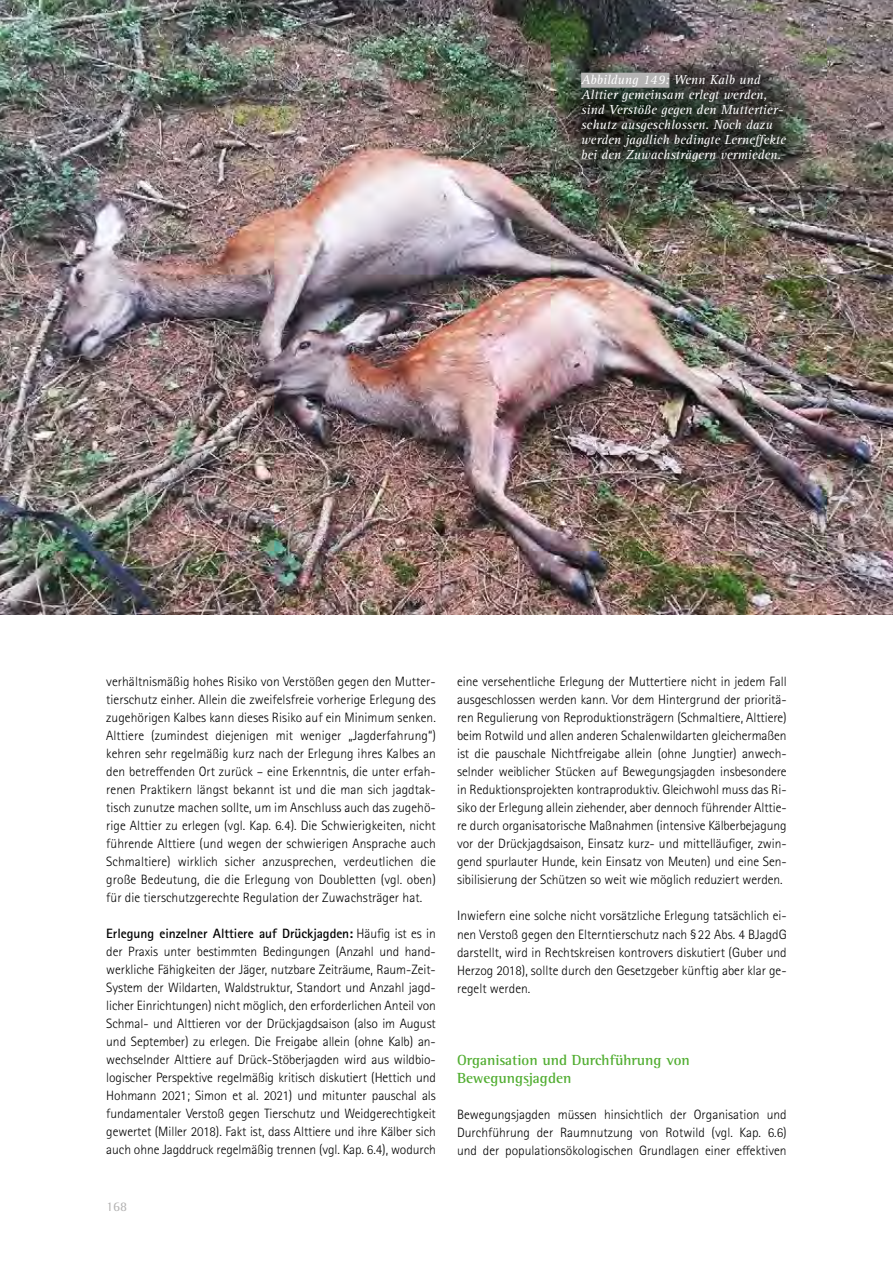
<style>
.page{position:relative;width:893px;height:1263px;background:#fff}
.page>*{position:absolute;margin:0;border:0;box-sizing:border-box;transform-origin:0 0}
.t1{font:700 15px/18px "Rotis Semi Serif Std";color:#52ae32}
.Copytext{font:300 13.5px/18px "Rotis Sans Serif Pro";color:#000;text-align:justify}
.BU{font:italic 13.5px/15px "Rotis Serif Std";color:#fff}
.t2{font:13.5px "Rotis Semi Serif Std";color:#b3b2b2}
.s1{font-family:"Rotis Sans Serif Std";font-weight:700}
</style>
<div class="page">
<img style="left:0;top:0;width:893px;height:614px">
<div style="left:559px;top:50px;width:249px;height:133px;background:#000;opacity:.57"></div>
<div style="left:581px;top:73px;width:88px;height:15px;background:#b5b4b4"></div>
<p class="BU" style="left:581px;top:72px;width:206px">Abbildung 149: Wenn Kalb und Alttier gemeinsam erlegt werden, sind Verstöße gegen den Muttertier&shy;schutz ausgeschlossen. Noch dazu werden jagdlich bedingte Lerneffekte bei den Zuwachsträgern vermieden.</p>
<p class="Copytext" style="left:106px;top:673px;width:331px">verhältnismäßig hohes Risiko von Verstößen gegen den Mutter&shy;tierschutz einher. Allein die zweifelsfreie vorherige Erlegung des zugehörigen Kalbes kann dieses Risiko auf ein Minimum senken.<br>Alttiere (zumindest diejenigen mit weniger „Jagderfahrung“) kehren sehr regelmäßig kurz nach der Erlegung ihres Kalbes an den betreffenden Ort zurück – eine Erkenntnis, die unter erfah&shy;renen Praktikern längst bekannt ist und die man sich jagdtak&shy;tisch zunutze machen sollte, um im Anschluss auch das zugehö&shy;rige Alttier zu erlegen (vgl. Kap. 6.4). Die Schwierigkeiten, nicht führende Alttiere (und wegen der schwierigen Ansprache auch Schmaltiere) wirklich sicher anzusprechen, verdeutlichen die große Bedeutung, die die Erlegung von Doubletten (vgl. oben) für die tierschutzgerechte Regulation der Zuwachsträger hat.</p>
<p class="Copytext" style="left:106px;top:925px;width:331px"><span class="s1">Erlegung einzelner Alttiere auf Drückjagden:</span> Häufig ist es in der Praxis unter bestimmten Bedingungen (Anzahl und hand&shy;werkliche Fähigkeiten der Jäger, nutzbare Zeiträume, Raum-Zeit-System der Wildarten, Waldstruktur, Standort und Anzahl jagd&shy;licher Einrichtungen) nicht möglich, den erforderlichen Anteil von Schmal- und Alttieren vor der Drückjagdsaison (also im August und September) zu erlegen. Die Freigabe allein (ohne Kalb) an&shy;wechselnder Alttiere auf Drück-Stöberjagden wird aus wildbio&shy;logischer Perspektive regelmäßig kritisch diskutiert (Hettich und Hohmann 2021; Simon et al. 2021) und mitunter pauschal als fundamentaler Verstoß gegen Tierschutz und Weidgerechtigkeit gewertet (Miller 2018). Fakt ist, dass Alttiere und ihre Kälber sich auch ohne Jagddruck regelmäßig trennen (vgl. Kap. 6.4), wodurch</p>
<p class="t2" style="left:106px;top:1198px;width:23px">168</p>
<p class="Copytext" style="left:457px;top:673px;width:331px">eine versehentliche Erlegung der Muttertiere nicht in jedem Fall ausgeschlossen werden kann. Vor dem Hintergrund der prioritä&shy;ren Regulierung von Reproduktionsträgern (Schmaltiere, Alttiere) beim Rotwild und allen anderen Schalenwildarten gleichermaßen ist die pauschale Nichtfreigabe allein (ohne Jungtier) anwech&shy;selnder weiblicher Stücken auf Bewegungsjagden insbesondere in Reduktionsprojekten kontraproduktiv. Gleichwohl muss das Ri&shy;siko der Erlegung allein ziehender, aber dennoch führender Alttie&shy;re durch organisatorische Maßnahmen (intensive Kälberbejagung vor der Drückjagdsaison, Einsatz kurz- und mittelläufiger, zwin&shy;gend spurlauter Hunde, kein Einsatz von Meuten) und eine Sen&shy;sibilisierung der Schützen so weit wie möglich reduziert werden.</p>
<p class="Copytext" style="left:457px;top:907px;width:331px">Inwiefern eine solche nicht vorsätzliche Erlegung tatsächlich ei&shy;nen Verstoß gegen den Elterntierschutz nach § 22 Abs. 4 BJagdG darstellt, wird in Rechtskreisen kontrovers diskutiert (Guber und Herzog 2018), sollte durch den Gesetzgeber künftig aber klar ge&shy;regelt werden.</p>
<h3 class="t1" style="left:457px;top:1050px;width:234px">Organisation und Durchführung von<br>Bewegungsjagden</h3>
<p class="Copytext" style="left:457px;top:1105px;width:331px">Bewegungsjagden müssen hinsichtlich der Organisation und Durchführung der Raumnutzung von Rotwild (vgl. Kap. 6.6) und der populationsökologischen Grundlagen einer effektiven</p>
</div>
